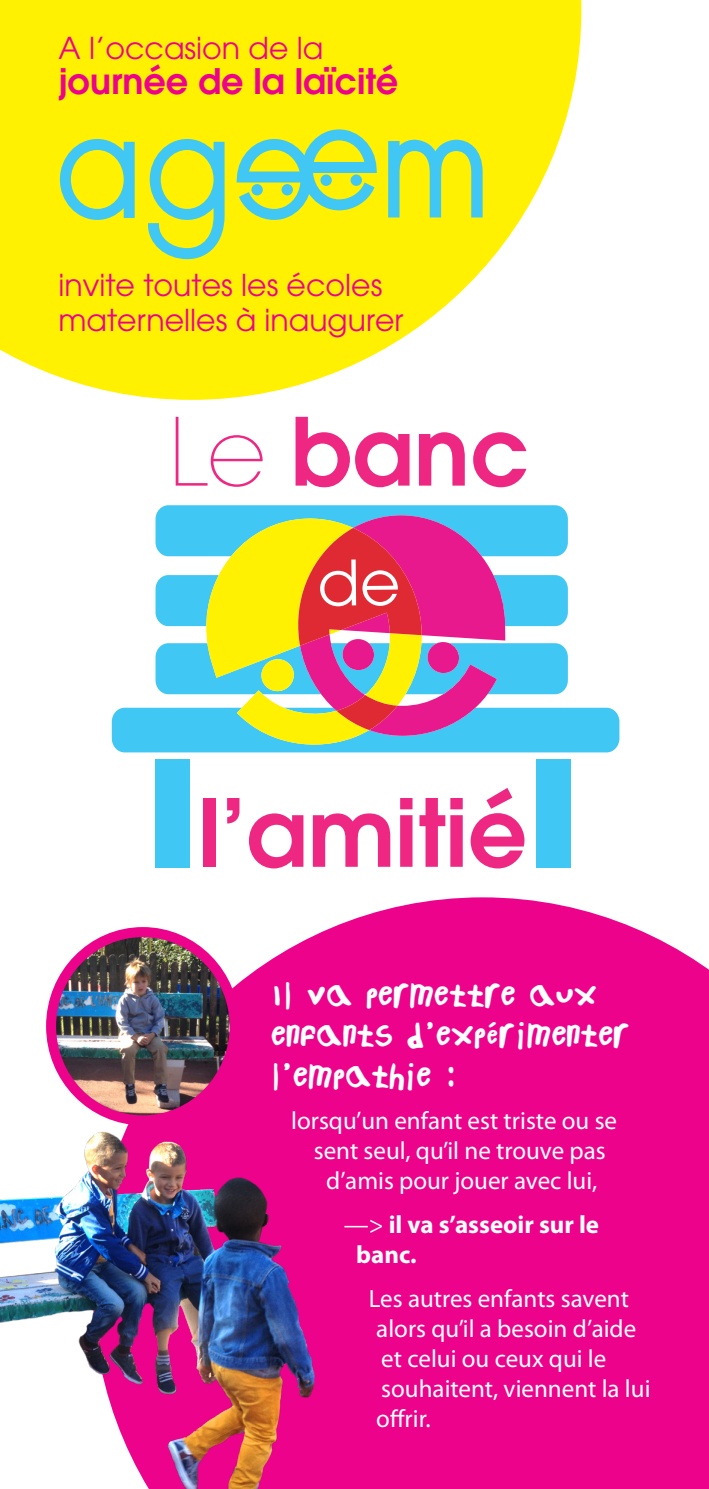
<style>
.page{position:relative;width:709px;height:1489px;background:#fff}
.page>*{position:absolute;margin:0;border:0;box-sizing:border-box;transform-origin:0 0}
.t1{font:600 93px "Avant Garde";color:#ee2882}
.t2{font:600 35px "Avant Garde";color:#ed028c}
.t3{font:30px/35px "Avant Garde";color:#ed028c}
.t4{font:27.5px/40px "Childs Play Age Six";color:#fff}
.t5{font:25px/30px "Myriad Pro";color:#fff}
.t6{font:700 25px/30px "Myriad Pro";color:#fff}
.s1{font-weight:200}
.s2{font-weight:400}
</style>
<div class="page">
<div style="left:112px;top:897px;width:597px;height:591px;background:#ed028c"></div>
<svg style="left:0;top:0;width:581px;height:400px;fill:#fff101"></svg>
<img style="left:0;top:1131px;width:315px;height:357px">
<img style="left:51px;top:932px;width:183px;height:188px">
<div style="left:46px;top:927px;width:193px;height:198px;border:10px solid #ed028c;border-radius:50%"></div>
<div style="left:155px;top:505px;width:413px;height:51px;background:#40c7f4;border-radius:13px"></div>
<div style="left:155px;top:575px;width:413px;height:51px;background:#40c7f4;border-radius:13px"></div>
<div style="left:155px;top:643px;width:413px;height:51px;background:#40c7f4;border-radius:13px"></div>
<div style="left:112px;top:707px;width:507px;height:45px;background:#40c7f4;border-radius:13px"></div>
<div style="left:155px;top:758px;width:35px;height:109px;background:#40c7f4"></div>
<div style="left:536px;top:758px;width:35px;height:109px;background:#40c7f4"></div>
<svg style="left:194px;top:505px;width:242px;height:240px"></svg>
<svg style="left:206px;top:518px;width:216px;height:226px"></svg>
<svg style="left:388px;top:140px;width:94px;height:77px;background:#abde6b"></svg>
<svg style="left:60px;top:139px;width:75px;height:81px;background:#a9de6d"></svg>
<svg style="left:148px;top:139px;width:76px;height:120px;background:#afdf65"></svg>
<svg style="left:236px;top:129px;width:141px;height:91px;background:#aade6c"></svg>
<svg style="left:259px;top:515px;width:246px;height:220px"></svg>
<p class="t3" style="left:58px;top:30px;width:266px">A l’occasion de la</p>
<p class="t2" style="left:58px;top:58px;width:341px">journée de la laïcité</p>
<p class="t3" style="left:58px;top:268px;width:346px">invite toutes les écoles maternelles à inaugurer</p>
<h1 class="t1" style="left:168px;top:390px;width:362px"><span class="s1">Le</span> banc</h1>
<h1 class="t1" style="left:198px;top:771px;width:331px">l’amitié</h1>
<p class="t4" style="left:271px;top:976px;width:359px">IL VA PERMETTRE AUX<br>ENFANTS D’EXPÉRIMENTER<br>L’EMPATHIE :</p>
<p class="t5" style="left:291px;top:1104px;width:327px">lorsqu’un enfant est triste ou se</p>
<p class="t5" style="left:314px;top:1134px;width:293px">sent seul, qu’il ne trouve pas</p>
<p class="t5" style="left:326px;top:1164px;width:273px">d’amis pour jouer avec lui,</p>
<p class="t6" style="left:356px;top:1208px;width:244px;text-indent:-12px"><span class="s2">—&gt;</span> il va s’asseoir sur le banc.</p>
<p class="t5" style="left:376px;top:1283px;width:276px;text-indent:-8px">Les autres enfants savent alors qu’il a besoin d’aide et celui ou ceux qui le souhaitent, viennent la lui offrir.</p>
</div>
